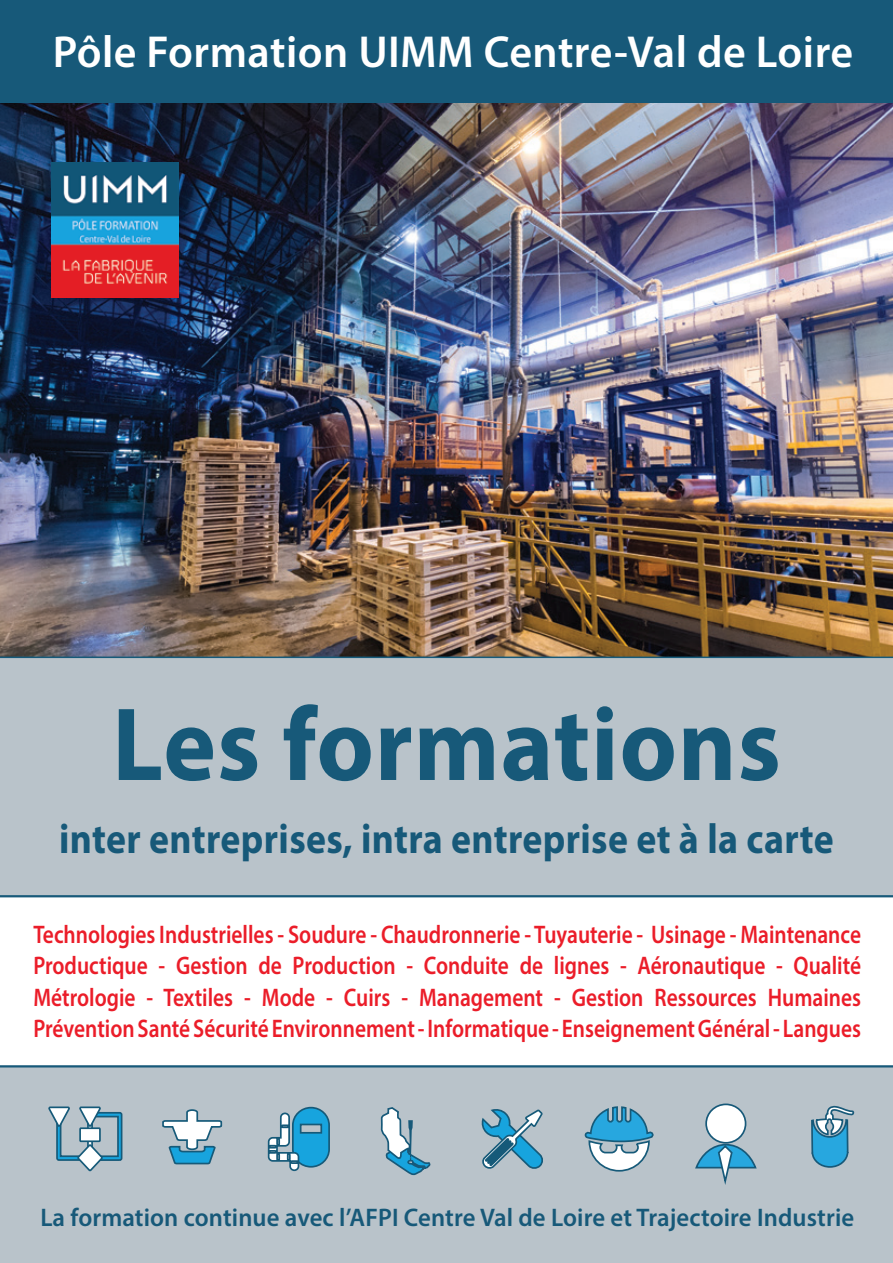
<style>
.page{position:relative;width:893px;height:1263px;background:#fff}
.page>*{position:absolute;margin:0;border:0;box-sizing:border-box;transform-origin:0 0}
.t1{font:700 105px "Myriad Pro";letter-spacing:.01em;color:#175979;scale:.95 1}
.t2{font:600 45px "Myriad Pro";letter-spacing:.01em;color:#fff}
.t3{font:700 42px "Myriad Pro";letter-spacing:.01em;color:#175979;scale:.9 1}
.t4{font:600 25.5px/31.5px "Myriad Pro";color:#eb1d29;text-align:justify;scale:.84 1}
.t5{font:600 25.5px "Myriad Pro";letter-spacing:.005em;color:#175979}
</style>
<div class="page">
<img style="left:0;top:102px;width:893px;height:554px">
<div style="left:0;top:658px;width:893px;height:605px;background:#b9c3ca"></div>
<img style="left:51px;top:163px;width:128px;height:134px">
<div style="left:0;top:0;width:893px;height:102px;background:#175979"></div>
<div style="left:0;top:895px;width:893px;height:172px;background:#fff"></div>
<svg style="left:267px;top:1106px;width:63px;height:66px"></svg>
<svg style="left:48px;top:1106px;width:75px;height:66px"></svg>
<svg style="left:585px;top:1106px;width:69px;height:66px"></svg>
<svg style="left:162px;top:1109px;width:61px;height:56px"></svg>
<svg style="left:796px;top:895px;width:59px;height:273px"></svg>
<div style="left:705px;top:1103px;width:41px;height:41px;background:#fff;border:2px solid #175979;border-radius:50%"></div>
<svg style="left:695px;top:1143px;width:62px;height:40px"></svg>
<svg style="left:481px;top:1109px;width:62px;height:60px"></svg>
<svg style="left:380px;top:1107px;width:50px;height:69px"></svg>
<hr style="left:0;top:656px;width:893px;height:2px;background:#165a79">
<h2 class="t2" style="left:53px;top:23px;width:802px">Pôle Formation UIMM Centre-Val de Loire</h2>
<h1 class="t1" style="left:112px;top:676px;width:705px">Les formations</h1>
<h3 class="t3" style="left:59px;top:812px;width:862px">inter entreprises, intra entreprise et à la carte</h3>
<p class="t4" style="left:33px;top:918px;width:987px">Technologies Industrielles - Soudure - Chaudronnerie - Tuyauterie - Usinage - Maintenance Productique - Gestion de Production - Conduite de lignes - Aéronautique - Qualité Métrologie - Textiles - Mode - Cuirs - Management - Gestion Ressources Humaines Prévention Santé Sécurité Environnement - Informatique - Enseignement Général - Langues</p>
<p class="t5" style="left:40px;top:1201px;width:815px">La formation continue avec l’AFPI Centre Val de Loire et Trajectoire Industrie</p>
</div>
